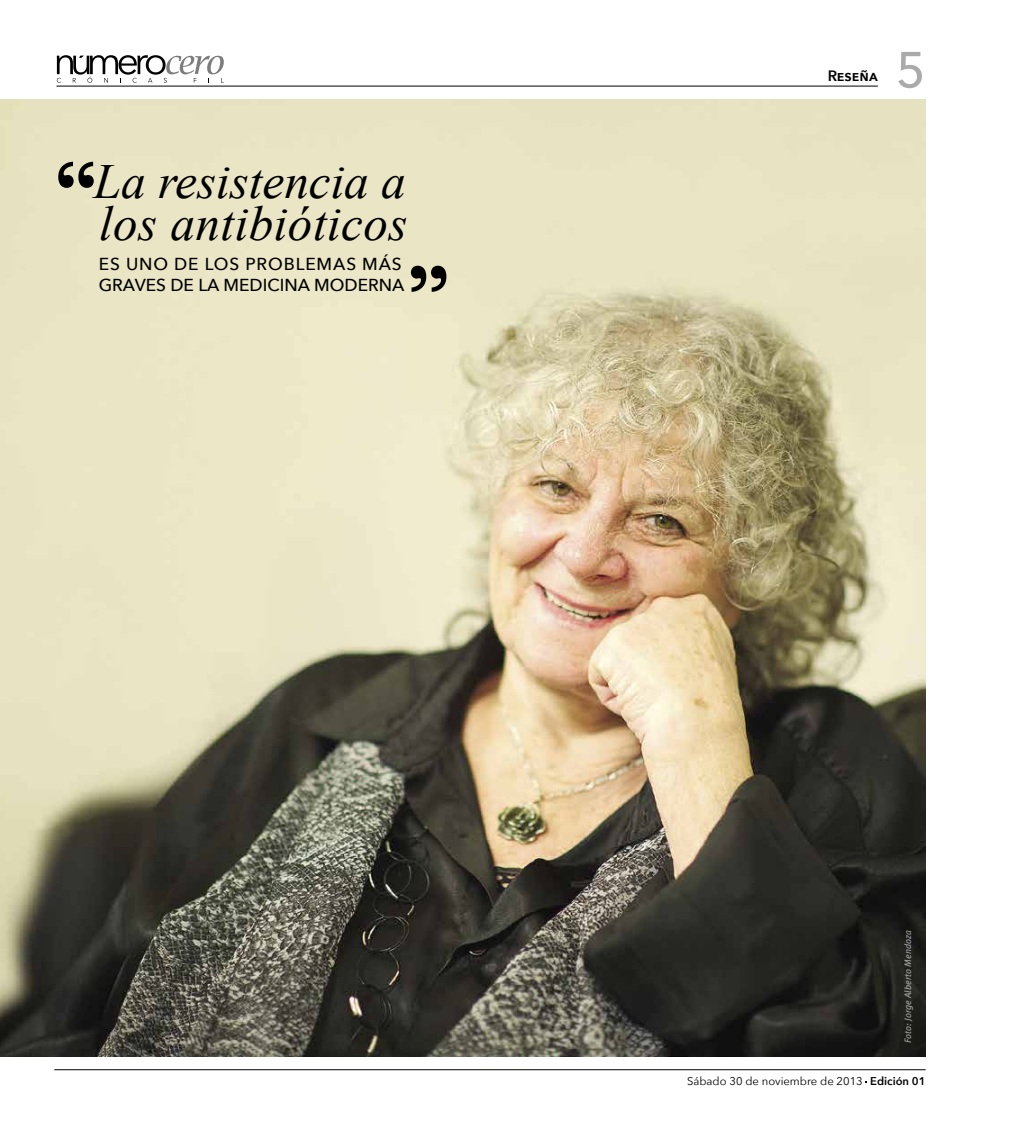
<style>
.page{position:relative;width:1025px;height:1125px;background:#fff}
.page>*{position:absolute;margin:0;border:0;box-sizing:border-box;transform-origin:0 0}
.t1{font:700 75px "Baskerville";color:#000}
.t2{font:500 50px "Avenir Next";color:#aaa}
.t3{font:italic 49px/42.2px "Times New Roman";letter-spacing:.01em;color:#000}
.t4{font:500 17.25px "Avenir Next";color:#000}
.t5{font:500 17.25px "Avenir Next";letter-spacing:.05em;color:#000}
.t6{font:600 15px "Avenir Next";color:#000}
.t7{font:11.25px "Avenir Next";color:#000}
.t8{font:italic 9.38px "Meta Plus";color:#fff}
.s1{font-weight:600}
</style>
<div class="page">
<hr style="left:56px;top:86px;width:821px;height:1px;background:#000">
<hr style="left:54px;top:1069px;width:871px;height:1px;background:#000">
<svg style="left:57px;top:55px;width:167px;height:28px"></svg>
<img style="left:0;top:100px;width:925px;height:957px">
<h1 class="t1" style="left:54px;top:136px;width:46px">“</h1>
<h3 class="t3" style="left:94px;top:160px;width:315px">La resistencia a los antibióticos</h3>
<h3 class="t5" style="left:99px;top:250px;width:209px">ES UNO DE LOS PROBLEM</h3>
<h3 class="t4" style="left:333px;top:250px;width:70px">AS M ÁS</h3>
<h3 class="t4" style="left:99px;top:271px;width:138px">GRAVES DE LA MED</h3>
<h3 class="t4" style="left:263px;top:271px;width:143px">ICINA MODERNA</h3>
<h1 class="t1" style="left:451px;top:318px;width:46px;rotate:-180deg">“</h1>
<h3 class="t6" style="left:827px;top:63px;width:51px">Reseña</h3>
<h2 class="t2" style="left:895px;top:27px;width:31px">5</h2>
<p class="t8" style="left:902px;top:1043px;width:114px;rotate:-90deg">Foto: Jorge Alberto Mendoza</p>
<p class="t7" style="left:686px;top:1072px;width:240px">Sábado 30 de noviembre de 2013 <span class="s1">Edición 01</span></p>
</div>
